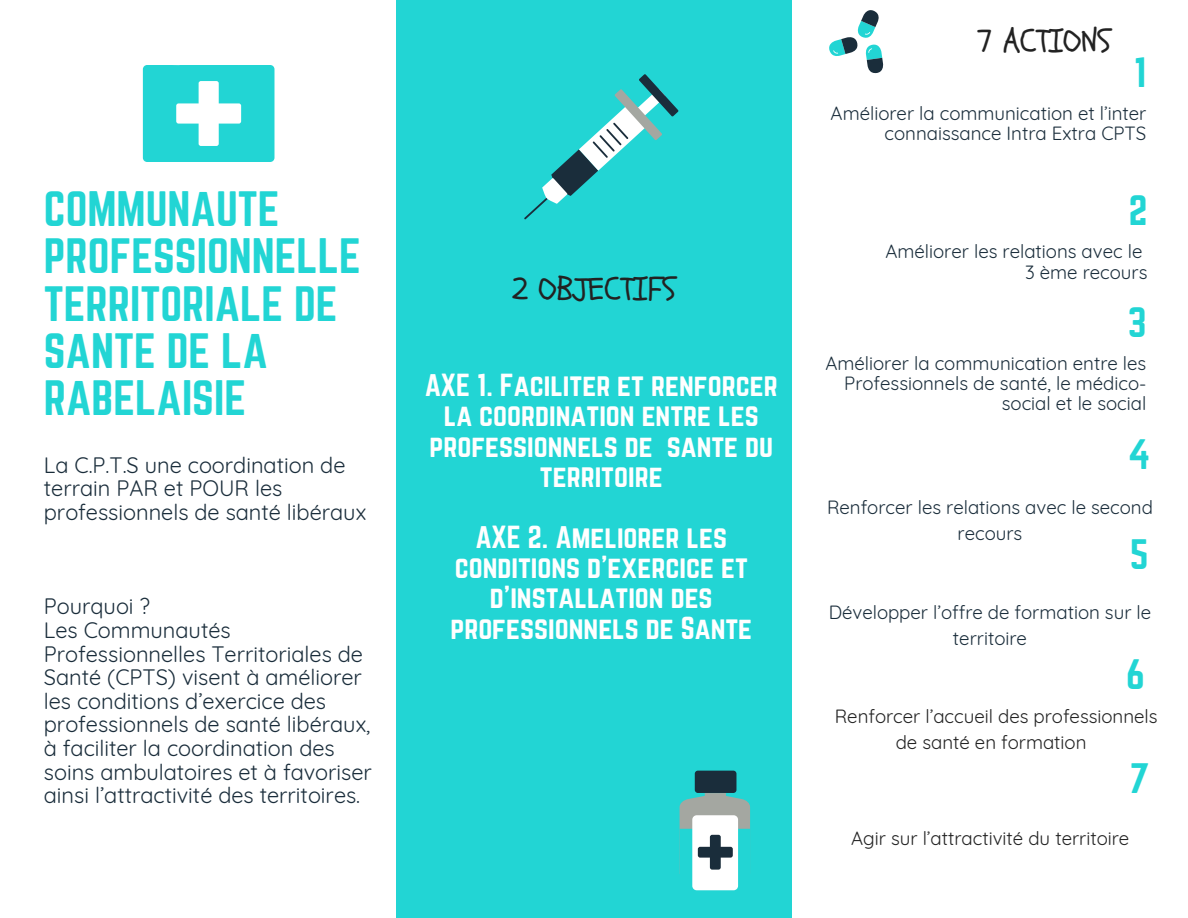
<style>
.page{position:relative;width:1188px;height:918px;background:#fff}
.page>*{position:absolute;margin:0;border:0;box-sizing:border-box;transform-origin:0 0}
.t1{font:43.65px/47.2px "Norwester";color:#22d5d4}
.t2{font:37.35px "Norwester";color:#22d5d4}
.t3{font:32.7px "Schoolbell";color:#222}
.t4{font:28.05px/30.3px "Norwester";color:#fff;text-align:center}
.t5{font:21.75px/23.7px "Quicksand";color:#1a2d3b}
.t6{font:18.75px/20.2px "Quicksand";color:#1a2d3b;text-align:right}
.t7{font:18.75px/25.8px "Quicksand";color:#222;text-align:center}
</style>
<div class="page">
<div style="left:396px;top:0;width:396px;height:918px;background:#22d5d4"></div>
<div style="left:143px;top:65px;width:131px;height:97px;background:#22d5d4;border-radius:4px"></div>
<div style="left:176px;top:103px;width:65px;height:21px;background:#fff;border-radius:2px"></div>
<div style="left:199px;top:81px;width:20px;height:65px;background:#fff;border-radius:2px"></div>
<svg style="left:524px;top:74px;width:154px;height:145px"></svg>
<svg style="left:680px;top:793px;width:70px;height:98px"></svg>
<div style="left:692px;top:815px;width:46px;height:75px;background:#fff;border-radius:4px"></div>
<div style="left:695px;top:771px;width:41px;height:22px;background:#1a2d3b;border-radius:3px"></div>
<div style="left:698px;top:847px;width:35px;height:11px;background:#1a2d3b;border-radius:2px"></div>
<div style="left:710px;top:835px;width:11px;height:35px;background:#1a2d3b;border-radius:2px"></div>
<svg style="left:829px;top:10px;width:54px;height:63px"></svg>
<h1 class="t1" style="left:44px;top:187px;width:318px">COMMUNAUTE<br>PROFESSIONNELLE<br>TERRITORIALE DE<br>SANTE DE LA<br>RABELAISIE</h1>
<p class="t5" style="left:44px;top:452px;width:324px">La C.P.T.S une coordination de terrain PAR et POUR les professionnels de santé libéraux</p>
<p class="t5" style="left:44px;top:594px;width:330px">Pourquoi ?<br>Les Communautés<br>Professionnelles Territoriales de<br>Santé (CPTS) visent à améliorer les conditions d’exercice des professionnels de santé libéraux, à faciliter la coordination des soins ambulatoires et à favoriser ainsi l’attractivité des territoires.</p>
<h3 class="t3" style="left:512px;top:268px;width:166px">2 OBJECTIFS</h3>
<p class="t4" style="left:425px;top:371px;width:355px">AXE 1. Faciliter et renforcer la coordination entre les professionnels de sante du territoire</p>
<p class="t4" style="left:450px;top:523px;width:303px">AXE 2. Ameliorer les conditions d’exercice et d’installation des professionnels de Sante</p>
<h3 class="t3" style="left:977px;top:19px;width:136px">7 ACTIONS</h3>
<h2 class="t2" style="left:1134px;top:54px;width:14px">1</h2>
<p class="t6" style="left:831px;top:103px;width:317px">Améliorer la communication et l’inter connaissance Intra Extra CPTS</p>
<h2 class="t2" style="left:1129px;top:192px;width:20px">2</h2>
<p class="t6" style="left:885px;top:241px;width:264px">Améliorer les relations avec le<br>3 ème recours</p>
<h2 class="t2" style="left:1128px;top:304px;width:20px">3</h2>
<p class="t6" style="left:825px;top:352px;width:322px">Améliorer la communication entre les<br>Professionnels de santé, le médico&shy;social et le social</p>
<h2 class="t2" style="left:1128px;top:436px;width:24px">4</h2>
<p class="t6" style="left:827px;top:494px;width:327px;line-height:25.8px;text-align:center">Renforcer les relations avec le second recours</p>
<h2 class="t2" style="left:1130px;top:537px;width:20px">5</h2>
<p class="t6" style="left:829px;top:599px;width:324px;line-height:25.8px;text-align:center">Développer l’offre de formation sur le territoire</p>
<h2 class="t2" style="left:1126px;top:656px;width:20px">6</h2>
<p class="t7" style="left:835px;top:703px;width:324px">Renforcer l’accueil des professionnels de santé en formation</p>
<h2 class="t2" style="left:1130px;top:760px;width:21px">7</h2>
<p class="t7" style="left:851px;top:825px;width:280px">Agir sur l’attractivité du territoire</p>
</div>
